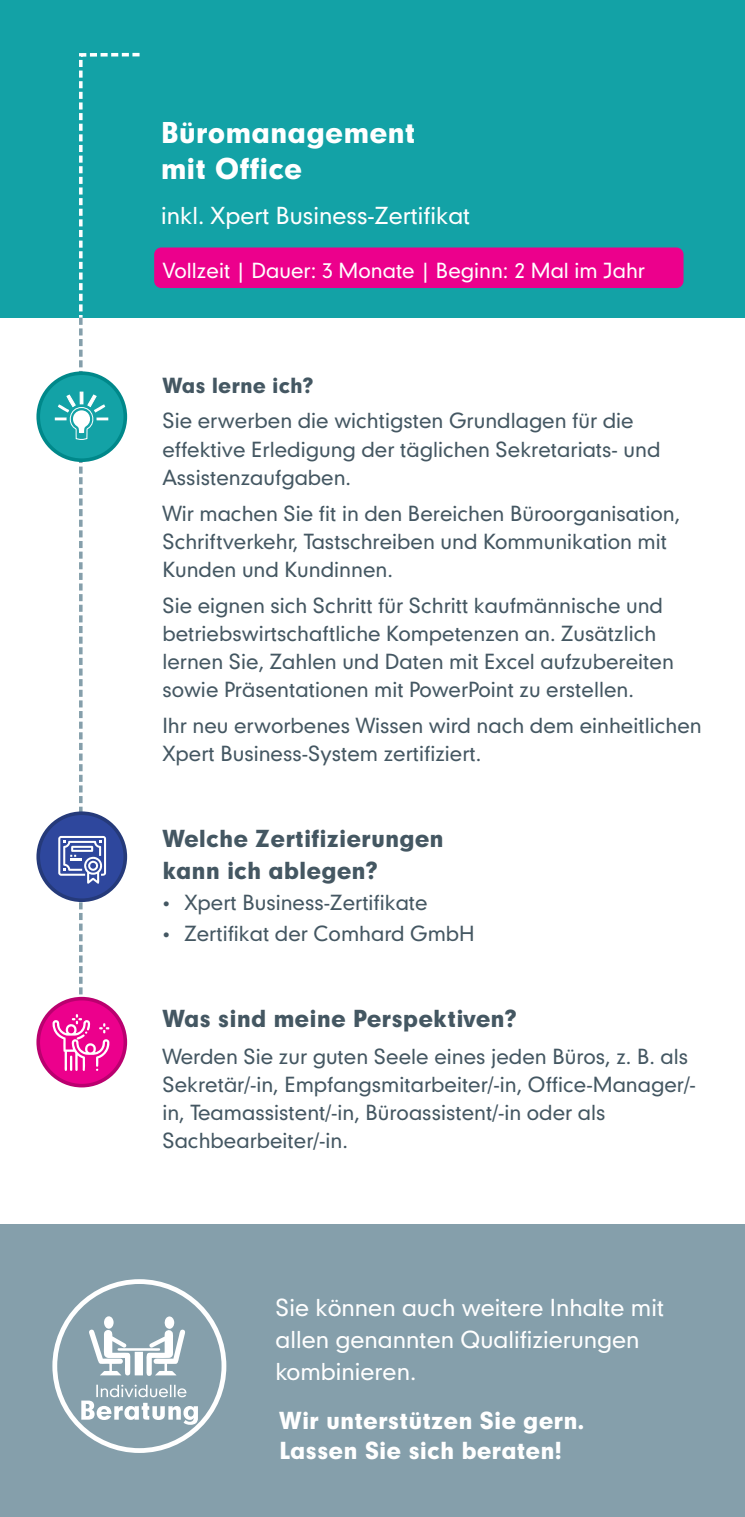
<style>
.page{position:relative;width:745px;height:1517px;background:#fff}
.page>*{position:absolute;margin:0;border:0;box-sizing:border-box;transform-origin:0 0}
.t1{font:27.5px/35.8px "Geometric 706 BT Black B";color:#fff}
.t2{font:22.5px/31.8px "Geometric 706 BT Medium B";color:#fff}
.t3{font:22.5px/32.2px "Geometric 706 BT Black B";color:#445762}
.t4{font:22.5px/29.2px "Geometric 706 BT Black B";color:#fff}
.t5{font:20px/28.2px "Geometric 706 BT Medium B";color:#445762}
.t6{font:20px "Geometric 706 BT Medium B";color:#fff}
.t7{font:20px "Geometric 706 BT Black B";color:#445762}
</style>
<div class="page">
<div style="left:0;top:0;width:744px;height:318px;background:#13a2a6"></div>
<div style="left:0;top:1224px;width:744px;height:293px;background:#859fab"></div>
<div style="left:154px;top:247px;width:529px;height:41px;background:#ec008c;border-radius:7px"></div>
<svg style="left:36px;top:997px;width:91px;height:90px;fill:#ec008c"></svg>
<svg style="left:36px;top:811px;width:91px;height:91px"></svg>
<svg style="left:36px;top:371px;width:91px;height:91px"></svg>
<svg style="left:52px;top:52px;width:88px;height:1019px"></svg>
<div style="left:52px;top:1279px;width:174px;height:174px;background:#859fab;border:5px solid #fff;border-radius:50%"></div>
<svg style="left:81px;top:1384px;width:117px;height:40px"></svg>
<svg style="left:89px;top:1316px;width:96px;height:60px"></svg>
<div style="left:104px;top:1316px;width:10px;height:13px;background:#fff;border-radius:50%"></div>
<h1 class="t1" style="left:161px;top:118px;width:256px">Büromanagement mit Office</h1>
<p class="t2" style="left:161px;top:203px;width:310px">inkl. Xpert Business-Zertifikat</p>
<p class="t6" style="left:163px;top:263px;width:483px">Vollzeit | Dauer: 3 Monate | Beginn: 2 Mal im Jahr</p>
<p class="t7" style="left:162px;top:377px;width:153px">Was lerne ich?</p>
<p class="t5" style="left:162px;top:409px;width:499px">Sie erwerben die wichtigsten Grundlagen für die effektive Erledigung der täglichen Sekretariats- und<br>Assistenzaufgaben.</p>
<p class="t5" style="left:162px;top:501px;width:519px">Wir machen Sie fit in den Bereichen Büroorganisation,<br>Schriftverkehr, Tastschreiben und Kommunikation mit<br>Kunden und Kundinnen.</p>
<p class="t5" style="left:162px;top:593px;width:512px">Sie eignen sich Schritt für Schritt kaufmännische und betriebswirtschaftliche Kompetenzen an. Zusätzlich lernen Sie, Zahlen und Daten mit Excel aufzubereiten sowie Präsentationen mit PowerPoint zu erstellen.</p>
<p class="t5" style="left:162px;top:713px;width:540px">Ihr neu erworbenes Wissen wird nach dem einheitlichen<br>Xpert Business-System zertifiziert.</p>
<p class="t3" style="left:162px;top:825px;width:283px">Welche Zertifizierungen kann ich ablegen?</p>
<p class="t5" style="left:184px;top:890px;width:292px;line-height:30.8px">Xpert Business-Zertifikate<br>Zertifikat der Comhard GmbH</p>
<p class="t3" style="left:162px;top:1005px;width:356px">Was sind meine Perspektiven?</p>
<p class="t5" style="left:162px;top:1044px;width:535px">Werden Sie zur guten Seele eines jeden Büros, z. B. als Sekretär/-in, Empfangsmitarbeiter/-in, Office-Manager/- in, Teamassistent/-in, Büroassistent/-in oder als Sachbearbeiter/-in.</p>
<p class="t2" style="left:275px;top:1294px;width:390px">Sie können auch weitere Inhalte mit allen genannten Qualifizierungen kombinieren.</p>
<p class="t4" style="left:279px;top:1408px;width:307px">Wir unterstützen Sie gern.<br>Lassen Sie sich beraten!</p>
</div>
